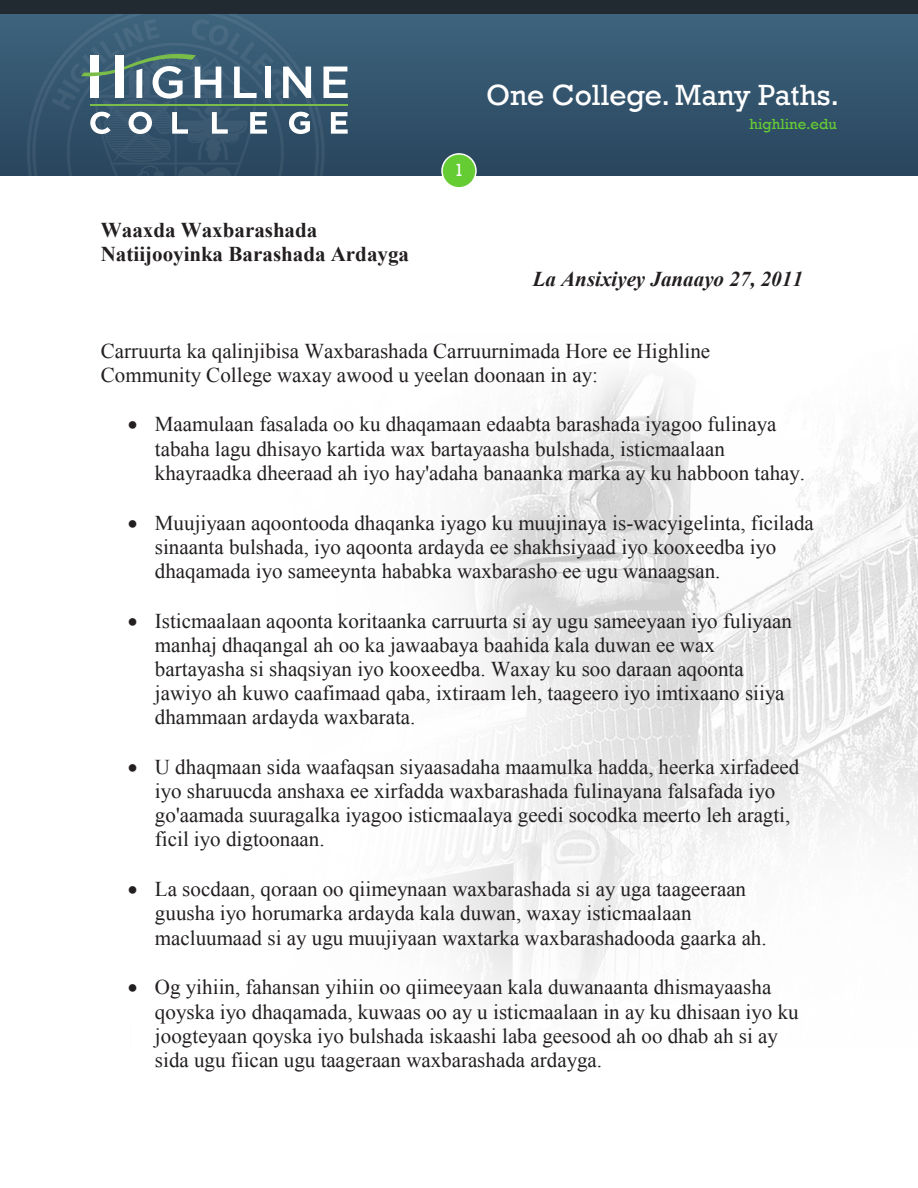
<style>
.page{position:relative;width:918px;height:1188px;background:#fff}
.page>*{position:absolute;margin:0;border:0;box-sizing:border-box;transform-origin:0 0}
.t1{font:30px "Rockwell";color:#fff}
.t2{font:21px/24.2px "Times New Roman";color:#231f20}
.t3{font:700 21px/24.2px "Times New Roman";color:#231f20}
.t4{font:italic 700 21px "Times New Roman";letter-spacing:-.005em;color:#231f20}
.t5{font:18px "Rockwell";color:#fff}
.t6{font:15px "Rockwell";color:#6c3}
</style>
<div class="page">
<img style="left:424px;top:373px;width:494px;height:623px">
<div style="left:0;top:14px;width:918px;height:162px;background:linear-gradient(to bottom,#3e647e,#2a465e)"></div>
<svg style="left:331px;top:112px;width:17px;height:22px"></svg>
<hr style="left:91px;top:105px;width:257px;height:1px;background:#7abd49">
<svg style="left:52px;top:18px;width:259px;height:158px;background:#4c6a7d"></svg>
<svg style="left:323px;top:67px;width:25px;height:31px"></svg>
<div style="left:115px;top:55px;width:9px;height:43px;background:#fff"></div>
<div style="left:0;top:0;width:918px;height:14px;background:#222a31"></div>
<div style="left:442px;top:154px;width:34px;height:34px;background:#6c3;border-radius:50%"></div>
<div style="left:441px;top:153px;width:36px;height:36px;border:2px solid #fff;border-radius:50%"></div>
<p class="t3" style="left:101px;top:218px;width:310px">Waaxda Waxbarashada<br>Natiijooyinka Barashada Ardayga</p>
<p class="t5" style="left:454px;top:160px;width:11px">1</p>
<h1 class="t1" style="left:486px;top:78px;width:355px">One College. Many Paths.</h1>
<p class="t6" style="left:750px;top:115px;width:89px">highline.edu</p>
<p class="t4" style="left:533px;top:264px;width:272px">La Ansixiyey Janaayo 27, 2011</p>
<p class="t2" style="left:101px;top:338px;width:611px">Carruurta ka qalinjibisa Waxbarashada Carruurnimada Hore ee Highline<br>Community College waxay awood u yeelan doonaan in ay:</p>
<p class="t2" style="left:155px;top:412px;width:652px;text-indent:-27px">• Maamulaan fasalada oo ku dhaqamaan edaabta barashada iyagoo fulinaya tabaha lagu dhisayo kartida wax bartayaasha bulshada, isticmaalaan khayraadka dheeraad ah iyo hay'adaha banaanka marka ay ku habboon tahay.</p>
<p class="t2" style="left:155px;top:510px;width:661px;text-indent:-27px">• Muujiyaan aqoontooda dhaqanka iyago ku muujinaya is-wacyigelinta, ficilada sinaanta bulshada, iyo aqoonta ardayda ee shakhsiyaad iyo kooxeedba iyo dhaqamada iyo sameeynta hababka waxbarasho ee ugu wanaagsan.</p>
<p class="t2" style="left:155px;top:608px;width:639px;text-indent:-27px">• Isticmaalaan aqoonta koritaanka carruurta si ay ugu sameeyaan iyo fuliyaan manhaj dhaqangal ah oo ka jawaabaya baahida kala duwan ee wax bartayasha si shaqsiyan iyo kooxeedba. Waxay ku soo daraan aqoonta jawiyo ah kuwo caafimaad qaba, ixtiraam leh, taageero iyo imtixaano siiya dhammaan ardayda waxbarata.</p>
<p class="t2" style="left:155px;top:755px;width:646px;text-indent:-27px">• U dhaqmaan sida waafaqsan siyaasadaha maamulka hadda, heerka xirfadeed iyo sharuucda anshaxa ee xirfadda waxbarashada fulinayana falsafada iyo go'aamada suuragalka iyagoo isticmaalaya geedi socodka meerto leh aragti, ficil iyo digtoonaan.</p>
<p class="t2" style="left:155px;top:877px;width:613px;text-indent:-27px">• La socdaan, qoraan oo qiimeynaan waxbarashada si ay uga taageeraan guusha iyo horumarka ardayda kala duwan, waxay isticmaalaan macluumaad si ay ugu muujiyaan waxtarka waxbarashadooda gaarka ah.</p>
<p class="t2" style="left:155px;top:975px;width:645px;text-indent:-27px">• Og yihiin, fahansan yihiin oo qiimeeyaan kala duwanaanta dhismayaasha qoyska iyo dhaqamada, kuwaas oo ay u isticmaalaan in ay ku dhisaan iyo ku joogteyaan qoyska iyo bulshada iskaashi laba geesood ah oo dhab ah si ay sida ugu fiican ugu taageraan waxbarashada ardayga.</p>
</div>
